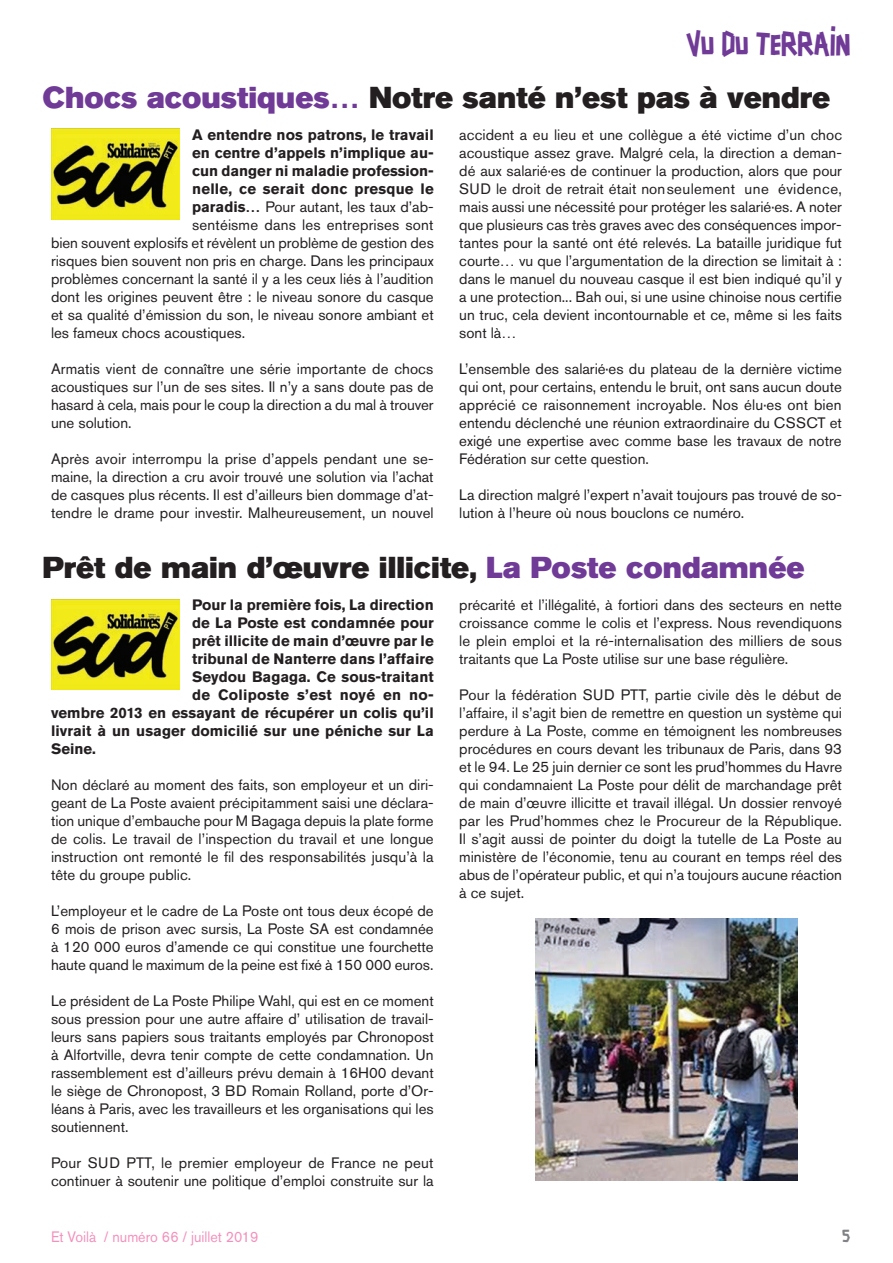
<style>
.page{position:relative;width:893px;height:1263px;background:#fff}
.page>*{position:absolute;margin:0;border:0;box-sizing:border-box;transform-origin:0 0}
.t1{font:30px "Akzidenz Grotesk Std Super";color:#231f20}
.t2{font:30px "Scotchlidaires";color:#703a97;scale:.9 1}
.t3{font:15px/18px "Akzidenz Grotesk Std";color:#231f20;text-align:justify}
.t4{font:700 15px "Akzidenz Grotesk Std";color:#231f20}
.t5{font:15px "Akzidenz Grotesk Std";color:#f391bc;scale:.95 1}
.t6{font:700 15px "Akzidenz Grotesk Std";letter-spacing:.02em;color:#231f20}
.t7{font:15px "Scotchlidaires";color:#808285}
.s1{color:#703a97}
.s2{font-weight:700}
</style>
<div class="page">
<img style="left:51px;top:129px;width:128px;height:91px">
<img style="left:51px;top:599px;width:128px;height:91px">
<img style="left:536px;top:918px;width:262px;height:262px">
<h1 class="t2" style="left:686px;top:23px;width:183px">Vu du terrain</h1>
<h1 class="t1" style="left:43px;top:80px;width:789px"><span class="s1">Chocs acoustiques…</span> Notre santé n’est pas à vendre</h1>
<p class="t4" style="left:192px;top:126px;width:243px">A entendre nos patrons, le travail</p>
<p class="t4" style="left:192px;top:144px;width:243px">en centre d’appels n’implique au-</p>
<p class="t4" style="left:192px;top:162px;width:243px">cun danger ni maladie profession-</p>
<p class="t4" style="left:192px;top:180px;width:243px">nelle, ce serait donc presque le</p>
<p class="t3" style="left:192px;top:198px;width:243px"><span class="s2">paradis…</span> Pour autant, les taux d’ab-</p>
<p class="t3" style="left:192px;top:216px;width:243px">sentéisme dans les entreprises sont</p>
<p class="t3" style="left:51px;top:234px;width:384px">bien souvent explosifs et révèlent un problème de gestion des</p>
<p class="t3" style="left:51px;top:252px;width:384px">risques bien souvent non pris en charge. Dans les principaux</p>
<p class="t3" style="left:51px;top:270px;width:384px">problèmes concernant la santé il y a les ceux liés à l’audition</p>
<p class="t3" style="left:51px;top:288px;width:384px">dont les origines peuvent être : le niveau sonore du casque</p>
<p class="t3" style="left:51px;top:306px;width:384px">et sa qualité d’émission du son, le niveau sonore ambiant et</p>
<p class="t3" style="left:51px;top:324px;width:196px">les fameux chocs acoustiques.</p>
<p class="t3" style="left:51px;top:360px;width:384px">Armatis vient de connaître une série importante de chocs acoustiques sur l’un de ses sites. Il n’y a sans doute pas de hasard à cela, mais pour le coup la direction a du mal à trouver une solution.</p>
<p class="t3" style="left:51px;top:450px;width:384px">Après avoir interrompu la prise d’appels pendant une se&shy;maine, la direction a cru avoir trouvé une solution via l’achat de casques plus récents. Il est d’ailleurs bien dommage d’at&shy;tendre le drame pour investir. Malheureusement, un nouvel</p>
<p class="t3" style="left:459px;top:126px;width:384px">accident a eu lieu et une collègue a été victime d’un choc acoustique assez grave. Malgré cela, la direction a deman&shy;dé aux salarié·es de continuer la production, alors que pour SUD le droit de retrait était non seulement une évidence, mais aussi une nécessité pour protéger les salarié·es. A noter que plusieurs cas très graves avec des conséquences impor&shy;tantes pour la santé ont été relevés. La bataille juridique fut courte… vu que l’argumentation de la direction se limitait à : dans le manuel du nouveau casque il est bien indiqué qu’il y a une protection... Bah oui, si une usine chinoise nous certifie un truc, cela devient incontournable et ce, même si les faits sont là…</p>
<p class="t3" style="left:459px;top:360px;width:384px">L’ensemble des salarié·es du plateau de la dernière victime qui ont, pour certains, entendu le bruit, ont sans aucun doute apprécié ce raisonnement incroyable. Nos élu·es ont bien entendu déclenché une réunion extraordinaire du CSSCT et exigé une expertise avec comme base les travaux de notre Fédération sur cette question.</p>
<p class="t3" style="left:459px;top:486px;width:384px">La direction malgré l’expert n’avait toujours pas trouvé de so&shy;lution à l’heure où nous bouclons ce numéro.</p>
<h1 class="t1" style="left:43px;top:550px;width:764px">Prêt de main d’œuvre illicite, <span class="s1">La Poste condamnée</span></h1>
<p class="t4" style="left:192px;top:596px;width:243px">Pour la première fois, La direction</p>
<p class="t4" style="left:192px;top:614px;width:243px">de La Poste est condamnée pour</p>
<p class="t4" style="left:192px;top:632px;width:243px">prêt illicite de main d’œuvre par le</p>
<p class="t4" style="left:192px;top:650px;width:243px">tribunal de Nanterre dans l’affaire</p>
<p class="t4" style="left:192px;top:668px;width:243px">Seydou Bagaga. Ce sous-traitant</p>
<p class="t6" style="left:192px;top:686px;width:243px">de Coliposte s’est noyé en no-</p>
<p class="t4" style="left:51px;top:704px;width:384px">vembre 2013 en essayant de récupérer un colis qu’il</p>
<p class="t4" style="left:51px;top:722px;width:384px">livrait à un usager domicilié sur une péniche sur La</p>
<p class="t4" style="left:51px;top:740px;width:46px">Seine.</p>
<p class="t3" style="left:51px;top:776px;width:384px">Non déclaré au moment des faits, son employeur et un diri&shy;geant de La Poste avaient précipitamment saisi une déclara&shy;tion unique d’embauche pour M Bagaga depuis la plate forme de colis. Le travail de l’inspection du travail et une longue instruction ont remonté le fil des responsabilités jusqu’à la tête du groupe public.</p>
<p class="t3" style="left:51px;top:902px;width:384px">L’employeur et le cadre de La Poste ont tous deux écopé de 6 mois de prison avec sursis, La Poste SA est condamnée à 120 000 euros d’amende ce qui constitue une fourchette haute quand le maximum de la peine est fixé à 150 000 euros.</p>
<p class="t3" style="left:51px;top:992px;width:384px">Le président de La Poste Philipe Wahl, qui est en ce moment sous pression pour une autre affaire d’ utilisation de travail&shy;leurs sans papiers sous traitants employés par Chronopost à Alfortville, devra tenir compte de cette condamnation. Un rassemblement est d’ailleurs prévu demain à 16H00 devant le siège de Chronopost, 3 BD Romain Rolland, porte d’Or&shy;léans à Paris, avec les travailleurs et les organisations qui les soutiennent.</p>
<p class="t3" style="left:51px;top:1154px;width:384px">Pour SUD PTT, le premier employeur de France ne peut continuer à soutenir une politique d’emploi construite sur la</p>
<p class="t3" style="left:459px;top:596px;width:384px">précarité et l’illégalité, à fortiori dans des secteurs en nette croissance comme le colis et l’express. Nous revendiquons le plein emploi et la ré-internalisation des milliers de sous traitants que La Poste utilise sur une base régulière.</p>
<p class="t3" style="left:459px;top:686px;width:384px;text-align:left">Pour la fédération SUD PTT, partie civile dès le début de l’affaire, il s’agit bien de remettre en question un système qui perdure à La Poste, comme en témoignent les nombreuses procédures en cours devant les tribunaux de Paris, dans 93 et le 94. Le 25 juin dernier ce sont les prud’hommes du Havre qui condamnaient La Poste pour délit de marchandage prêt de main d’œuvre illicitte et travail illégal. Un dossier renvoyé par les Prud’hommes chez le Procureur de la République.<br>Il s’agit aussi de pointer du doigt la tutelle de La Poste au ministère de l’économie, tenu au courant en temps réel des abus de l’opérateur public, et qui n’a toujours aucune réaction à ce sujet.</p>
<p class="t5" style="left:51px;top:1228px;width:220px">Et Voilà / numéro 66 / juillet 2019</p>
<p class="t7" style="left:842px;top:1226px;width:10px">5</p>
</div>
